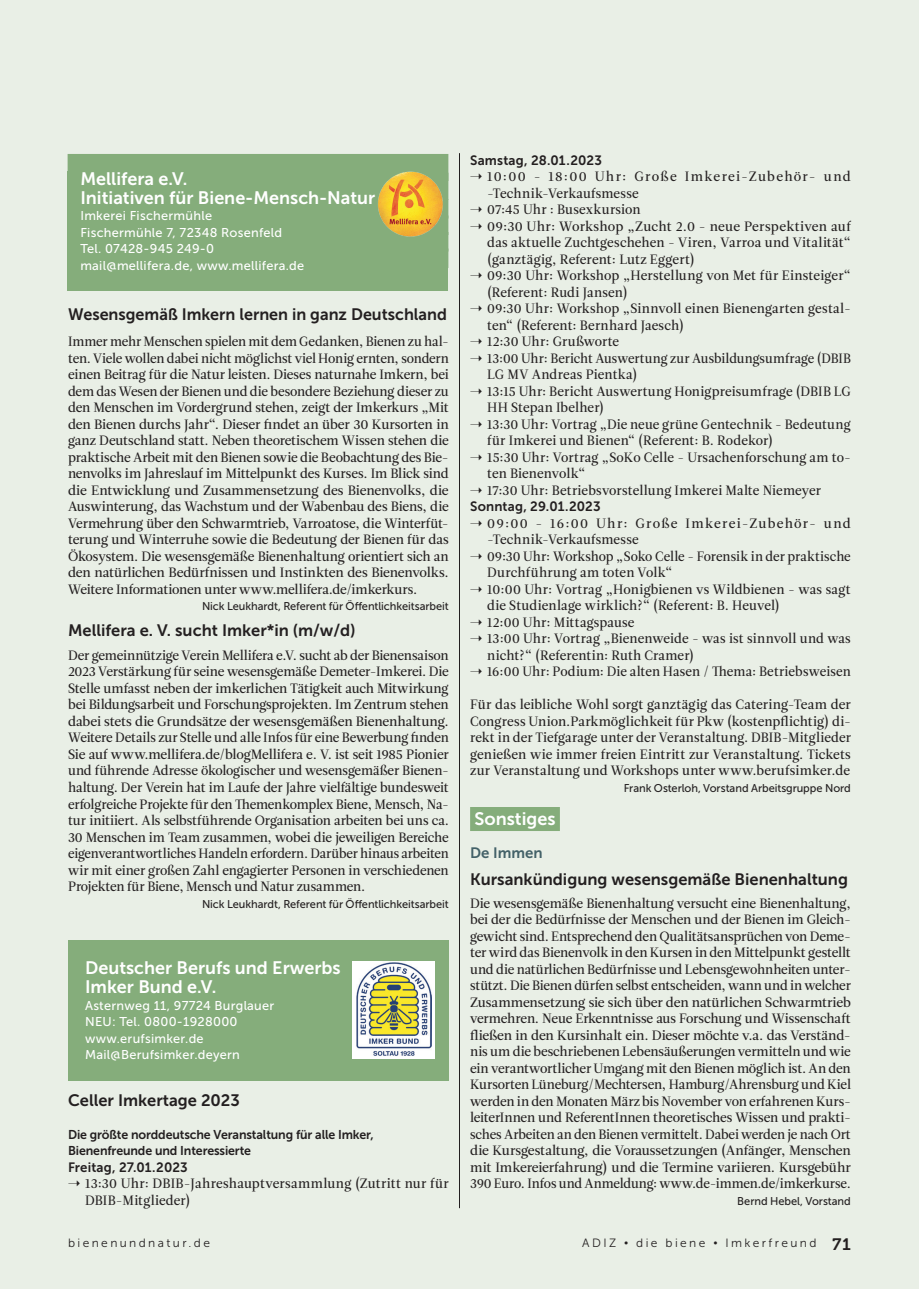
<style>
.page{position:relative;width:919px;height:1289px;background:#fff}
.page>*{position:absolute;margin:0;border:0;box-sizing:border-box;transform-origin:0 0}
.t1{font:18px/18.8px "Museo Sans 700";color:#fff}
.t2{font:16.5px "Museo Sans 700";color:#231f20}
.t3{font:15px "Museo Sans 700";color:#436168}
.t4{font:13.5px/16.5px "Leitura Roman 2";letter-spacing:.005em;color:#231f20;text-align:justify}
.t5{font:13.5px/16.5px "Leitura Roman 2";letter-spacing:.005em;color:#231f20;text-align:justify;scale:.96 1}
.t6{font:13.5px "Leitura Roman 2";letter-spacing:.09em;color:#231f20}
.t7{font:13.5px "Museo Sans 700";letter-spacing:.015em;color:#231f20}
.t8{font:13.5px "Leitura Roman 2";letter-spacing:.005em;color:#231f20;scale:.95 1}
.t9{font:12.75px/16.5px "Museo Sans 500";letter-spacing:.02em;color:#fff}
.t10{font:12.75px/16.5px "Museo Sans 700";letter-spacing:-.01em;color:#231f20}
.t11{font:12px "Museo Sans 300";letter-spacing:.2em;color:#231f20}
.t12{font:11.25px "Museo Sans 500";letter-spacing:-.005em;color:#231f20}
.s1{font-size:10.5px}
.s2{font-family:"Museo 700";font-size:16.5px}
</style>
<div class="page">
<div style="left:13px;top:0;width:905px;height:1288px;background:#e9efe6"></div>
<div style="left:0;top:0;width:13px;height:1288px;background:#e9efe6"></div>
<hr style="left:459px;top:153px;width:1px;height:1055px;background:#231f20">
<div style="left:68px;top:171px;width:380px;height:119px;background:#85ad7b"></div>
<div style="left:68px;top:154px;width:380px;height:27px;background:#85ad7b"></div>
<img style="left:378px;top:161px;width:71px;height:85px">
<div style="left:68px;top:939px;width:381px;height:141px;background:#85ad7b"></div>
<svg style="left:352px;top:961px;width:83px;height:97px"></svg>
<img style="left:357px;top:961px;width:74px;height:97px">
<div style="left:470px;top:807px;width:90px;height:24px;background:#85ad7b"></div>
<h1 class="t1" style="left:80px;top:169px;width:296px">Mellifera e.V.<br>Initiativen für Biene-Mensch-Natur</h1>
<p class="t9" style="left:80px;top:208px;width:225px">Imkerei Fischermühle<br>Fischermühle 7, 72348 Rosenfeld<br>Tel. 07428-945 249-0 mail@mellifera.de, www.mellifera.de</p>
<p class="t2" style="left:68px;top:305px;width:380px">Wesensgemäß Imkern lernen in ganz Deutschland</p>
<p class="t5" style="left:68px;top:333px;width:398px">Immer mehr Menschen spielen mit dem Gedanken, Bienen zu hal&shy;ten. Viele wollen dabei nicht möglichst viel Honig ernten, sondern einen Beitrag für die Natur leisten. Dieses naturnahe Imkern, bei dem das Wesen der Bienen und die besondere Beziehung dieser zu den Menschen im Vordergrund stehen, zeigt der Imkerkurs „Mit den Bienen durchs Jahr“. Dieser findet an über 30 Kursorten in ganz Deutschland statt. Neben theoretischem Wissen stehen die praktische Arbeit mit den Bienen sowie die Beobachtung des Bie&shy;nenvolks im Jahreslauf im Mittelpunkt des Kurses. Im Blick sind die Entwicklung und Zusammensetzung des Bienenvolks, die Auswinterung, das Wachstum und der Wabenbau des Biens, die Vermehrung über den Schwarmtrieb, Varroatose, die Winterfüt&shy;terung und Winterruhe sowie die Bedeutung der Bienen für das Ökosystem. Die wesensgemäße Bienenhaltung orientiert sich an den natürlichen Bedürfnissen und Instinkten des Bienenvolks.<br>Weitere Informationen unter www.mellifera.de/imkerkurs.</p>
<p class="t12" style="left:202px;top:600px;width:248px">Nick Leukhardt, Referent für Öffentlichkeitsarbeit</p>
<p class="t2" style="left:68px;top:621px;width:289px">Mellifera e. V. sucht Imker*in (m/w/d)</p>
<p class="t4" style="left:68px;top:647px;width:382px">Der gemeinnützige Verein Mellifera e.V. sucht ab der Bienensaison 2023 Verstärkung für seine wesensgemäße Demeter-Imkerei. Die Stelle umfasst neben der imkerlichen Tätigkeit auch Mitwirkung bei Bildungsarbeit und Forschungsprojekten. Im Zentrum stehen dabei stets die Grundsätze der wesensgemäßen Bienenhaltung.<br>Weitere Details zur Stelle und alle Infos für eine Bewerbung finden Sie auf www.mellifera.de/blogMellifera e. V. ist seit 1985 Pionier und führende Adresse ökologischer und wesensgemäßer Bienen&shy;haltung. Der Verein hat im Laufe der Jahre vielfältige bundesweit erfolgreiche Projekte für den Themenkomplex Biene, Mensch, Na&shy;tur initiiert. Als selbstführende Organisation arbeiten bei uns ca.<br>30 Menschen im Team zusammen, wobei die jeweiligen Bereiche eigenverantwortliches Handeln erfordern. Darüber hinaus arbeiten wir mit einer großen Zahl engagierter Personen in verschiedenen Projekten für Biene, Mensch und Natur zusammen.</p>
<p class="t12" style="left:202px;top:897px;width:248px">Nick Leukhardt, Referent für Öffentlichkeitsarbeit</p>
<h1 class="t1" style="left:85px;top:958px;width:257px">Deutscher Berufs und Erwerbs<br>Imker Bund e.V.</h1>
<p class="t9" style="left:85px;top:997px;width:191px">Asternweg 11, 97724 Burglauer<br>NEU: Tel. 0800-1928000 www.erufsimker.de<br>Mail@Berufsimker.deyern</p>
<p class="t2" style="left:68px;top:1091px;width:173px">Celler Imkertage 2023</p>
<p class="t10" style="left:68px;top:1125px;width:307px">Die größte norddeutsche Veranstaltung für alle Imker,<br>Bienenfreunde und Interessierte</p>
<p class="t7" style="left:68px;top:1159px;width:121px">Freitag, 27.01.2023</p>
<p class="t4" style="left:85px;top:1175px;width:365px;text-indent:-17px">➝ 13:30 Uhr: DBIB-Jahreshauptversammlung (Zutritt nur für<br>DBIB-Mitglieder)</p>
<p class="t7" style="left:470px;top:152px;width:133px">Samstag, 28.01.2023</p>
<p class="t6" style="left:470px;top:167px;width:382px">➝ 10:00 - 18:00 Uhr: Große Imkerei-Zubehör- und</p>
<p class="t4" style="left:487px;top:185px;width:153px">-Technik-Verkaufsmesse</p>
<p class="t4" style="left:470px;top:201px;width:172px">➝ 07:45 Uhr : Busexkursion</p>
<p class="t4" style="left:470px;top:218px;width:382px">➝ 09:30 Uhr: Workshop „Zucht 2.0 - neue Perspektiven auf</p>
<p class="t4" style="left:487px;top:234px;width:365px">das aktuelle Zuchtgeschehen - Viren, Varroa und Vitalität“</p>
<p class="t4" style="left:487px;top:251px;width:209px">(ganztägig, Referent: Lutz Eggert)</p>
<p class="t4" style="left:470px;top:267px;width:382px">➝ 09:30 Uhr: Workshop „Herstellung von Met für Einsteiger“</p>
<p class="t4" style="left:487px;top:284px;width:142px">(Referent: Rudi Jansen)</p>
<p class="t4" style="left:470px;top:300px;width:382px">➝ 09:30 Uhr: Workshop „Sinnvoll einen Bienengarten gestal-</p>
<p class="t4" style="left:487px;top:317px;width:198px">ten“ (Referent: Bernhard Jaesch)</p>
<p class="t4" style="left:470px;top:333px;width:151px">➝ 12:30 Uhr: Grußworte</p>
<p class="t8" style="left:470px;top:349px;width:402px">➝ 13:00 Uhr: Bericht Auswertung zur Ausbildungsumfrage (DBIB</p>
<p class="t4" style="left:487px;top:366px;width:152px">LG MV Andreas Pientka)</p>
<p class="t4" style="left:470px;top:383px;width:382px">➝ 13:15 Uhr: Bericht Auswertung Honigpreisumfrage (DBIB LG</p>
<p class="t4" style="left:487px;top:399px;width:118px">HH Stepan Ibelher)</p>
<p class="t4" style="left:470px;top:416px;width:382px">➝ 13:30 Uhr: Vortrag „Die neue grüne Gentechnik - Bedeutung</p>
<p class="t4" style="left:487px;top:432px;width:287px">für Imkerei und Bienen“ (Referent: B. Rodekor)</p>
<p class="t4" style="left:470px;top:449px;width:382px">➝ 15:30 Uhr: Vortrag „SoKo Celle - Ursachenforschung am to-</p>
<p class="t4" style="left:487px;top:465px;width:100px">ten Bienenvolk“</p>
<p class="t4" style="left:470px;top:482px;width:352px">➝ 17:30 Uhr: Betriebsvorstellung Imkerei Malte Niemeyer</p>
<p class="t7" style="left:470px;top:499px;width:132px">Sonntag, 29.01.2023</p>
<p class="t6" style="left:470px;top:514px;width:382px">➝ 09:00 - 16:00 Uhr: Große Imkerei-Zubehör- und</p>
<p class="t4" style="left:487px;top:531px;width:153px">-Technik-Verkaufsmesse</p>
<p class="t5" style="left:470px;top:548px;width:398px">➝ 09:30 Uhr: Workshop „Soko Celle - Forensik in der praktische</p>
<p class="t4" style="left:487px;top:564px;width:187px">Durchführung am toten Volk“</p>
<p class="t4" style="left:470px;top:581px;width:382px">➝ 10:00 Uhr: Vortrag „Honigbienen vs Wildbienen - was sagt</p>
<p class="t4" style="left:487px;top:597px;width:294px">die Studienlage wirklich?“ (Referent: B. Heuvel)</p>
<p class="t4" style="left:470px;top:614px;width:166px">➝ 12:00 Uhr: Mittagspause</p>
<p class="t4" style="left:470px;top:630px;width:382px">➝ 13:00 Uhr: Vortrag „Bienenweide - was ist sinnvoll und was</p>
<p class="t4" style="left:487px;top:647px;width:208px">nicht?“ (Referentin: Ruth Cramer)</p>
<p class="t5" style="left:470px;top:663px;width:398px">➝ 16:00 Uhr: Podium: Die alten Hasen / Thema: Betriebsweisen</p>
<p class="t4" style="left:470px;top:696px;width:382px">Für das leibliche Wohl sorgt ganztägig das Catering-Team der Congress Union.Parkmöglichkeit für Pkw (kostenpflichtig) di&shy;rekt in der Tiefgarage unter der Veranstaltung. DBIB-Mitglieder genießen wie immer freien Eintritt zur Veranstaltung. Tickets zur Veranstaltung und Workshops unter www.berufsimker.de</p>
<p class="t12" style="left:624px;top:782px;width:228px">Frank Osterloh, Vorstand Arbeitsgruppe Nord</p>
<h1 class="t1" style="left:474px;top:809px;width:82px">Sonstiges</h1>
<p class="t3" style="left:470px;top:844px;width:74px">De Immen</p>
<p class="t2" style="left:470px;top:869px;width:379px">Kursankündigung wesensgemäße Bienenhaltung</p>
<p class="t4" style="left:470px;top:894px;width:382px">Die wesensgemäße Bienenhaltung versucht eine Bienenhaltung, bei der die Bedürfnisse der Menschen und der Bienen im Gleich&shy;gewicht sind. Entsprechend den Qualitätsansprüchen von Deme&shy;ter wird das Bienenvolk in den Kursen in den Mittelpunkt gestellt und die natürlichen Bedürfnisse und Lebensgewohnheiten unter&shy;stützt. Die Bienen dürfen selbst entscheiden, wann und in welcher Zusammensetzung sie sich über den natürlichen Schwarmtrieb vermehren. Neue Erkenntnisse aus Forschung und Wissenschaft fließen in den Kursinhalt ein. Dieser möchte v.a. das Verständ&shy;nis um die beschriebenen Lebensäußerungen vermitteln und wie ein verantwortlicher Umgang mit den Bienen möglich ist. An den Kursorten Lüneburg/Mechtersen, Hamburg/Ahrensburg und Kiel werden in den Monaten März bis November von erfahrenen Kurs&shy;leiterInnen und ReferentInnen theoretisches Wissen und prakti&shy;sches Arbeiten an den Bienen vermittelt. Dabei werden je nach Ort die Kursgestaltung, die Voraussetzungen (Anfänger, Menschen mit Imkereierfahrung) und die Termine variieren. Kursgebühr 390 Euro. Infos und Anmeldung: www.de-immen.de/imkerkurse.</p>
<p class="t12" style="left:737px;top:1194px;width:115px">Bernd Hebel, Vorstand</p>
<p class="t11" style="left:68px;top:1236px;width:143px">bienenundnatur.de</p>
<p class="t11" style="left:582px;top:1236px;width:270px">ADIZ <span class="s1">•</span> die biene <span class="s1">•</span> Imkerfreund <span class="s2">71</span></p>
</div>
